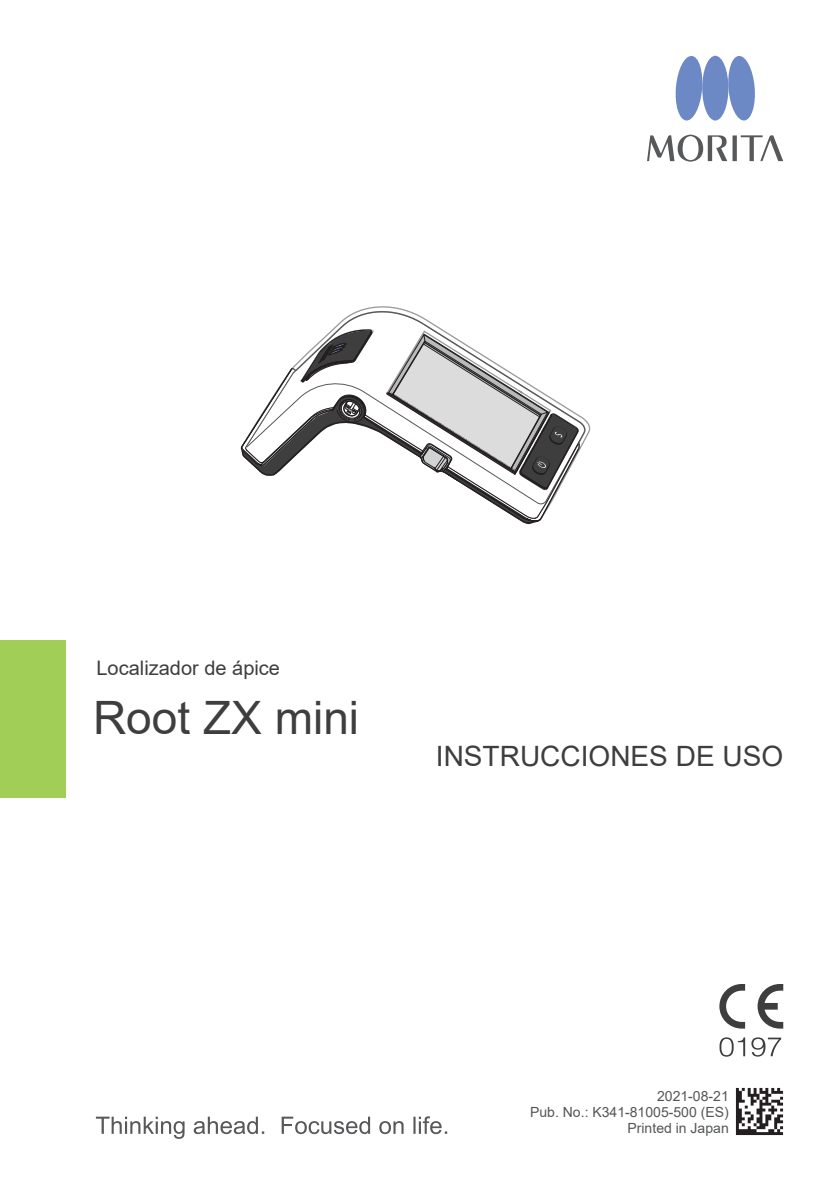
<style>
.page{position:relative;width:840px;height:1191px;background:#fff}
.page>*{position:absolute;margin:0;border:0;box-sizing:border-box;transform-origin:0 0}
.t1{font:46px "Arial";color:#3e3e3f}
.t2{font:28px "Arial";color:#3e3e3f}
.t3{font:20px "Arial";color:#3e3e3f}
.t4{font:14px/16px "Arial";color:#545557;text-align:right}
</style>
<div class="page">
<div style="left:701px;top:56px;width:27px;height:64px;background:#6c89c5;border-radius:50%"></div>
<svg style="left:675px;top:56px;width:28px;height:65px"></svg>
<svg style="left:726px;top:56px;width:29px;height:65px"></svg>
<svg style="left:647px;top:135px;width:135px;height:27px"></svg>
<div style="left:0;top:641px;width:65px;height:157px;background:#a0ce57"></div>
<svg style="left:719px;top:984px;width:25px;height:44px"></svg>
<svg style="left:757px;top:984px;width:25px;height:44px"></svg>
<svg style="left:719px;top:1037px;width:25px;height:19px"></svg>
<svg style="left:751px;top:1037px;width:29px;height:19px"></svg>
<img style="left:735px;top:1087px;width:49px;height:49px">
<svg style="left:241px;top:310px;width:345px;height:214px"></svg>
<svg style="left:96px;top:1116px;width:351px;height:22px"></svg>
<h3 class="t3" style="left:96px;top:654px;width:185px">Localizador de ápice</h3>
<h1 class="t1" style="left:93px;top:686px;width:267px">Root ZX mini</h1>
<h2 class="t2" style="left:435px;top:737px;width:348px">INSTRUCCIONES DE USO</h2>
<p class="t4" style="left:530px;top:1088px;width:200px">2021-08-21<br>Pub. No.: K341-81005-500 (ES)<br>Printed in Japan</p>
</div>
